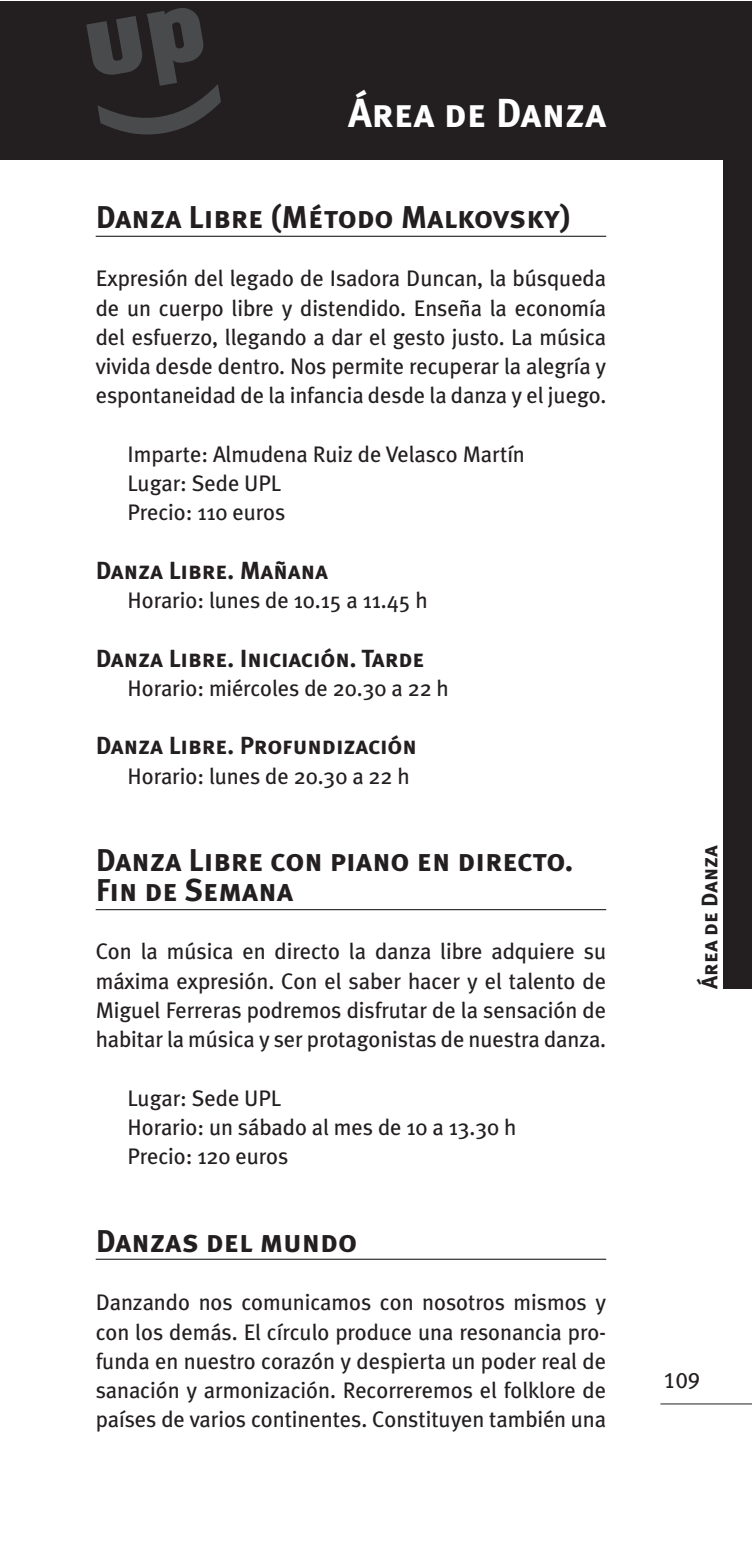
<style>
.page{position:relative;width:753px;height:1563px;background:#fff}
.page>*{position:absolute;margin:0;border:0;box-sizing:border-box;transform-origin:0 0}
.t1{font:40.5px "Meta Plus Bold Caps";color:#fff}
.t2{font:31.5px/29.2px "Meta Plus Bold Caps";color:#231f20}
.t3{font:24.75px "Meta Plus Bold Caps";color:#231f20}
.t4{font:22.5px/29.2px "Meta Plus";letter-spacing:-.005em;color:#231f20;text-align:justify}
.t5{font:22.5px "Meta Plus Bold Caps";color:#231f20}
.t6{font:22.5px "Meta Plus Book Caps";color:#231f20}
</style>
<div class="page">
<hr style="left:660px;top:1403px;width:92px;height:1px;background:#231f20">
<div style="left:0;top:1px;width:752px;height:158px;background:#231f20"></div>
<svg style="left:86px;top:8px;width:135px;height:127px"></svg>
<div style="left:723px;top:1px;width:29px;height:988px;background:#231f20"></div>
<hr style="left:96px;top:236px;width:510px;height:1px;background:#231f20">
<hr style="left:96px;top:909px;width:510px;height:1px;background:#231f20">
<hr style="left:96px;top:1258px;width:510px;height:1px;background:#231f20">
<h1 class="t1" style="left:348px;top:90px;width:260px">Área de Danza</h1>
<h2 class="t2" style="left:96px;top:202px;width:476px">Danza Libre (Método Malkovsky)</h2>
<p class="t4" style="left:96px;top:264px;width:512px">Expresión del legado de Isadora Duncan, la búsqueda de un cuerpo libre y distendido. Enseña la economía del esfuerzo, llegando a dar el gesto justo. La música vivida desde dentro. Nos permite recuperar la alegría y espontaneidad de la infancia desde la danza y el juego.</p>
<p class="t4" style="left:128px;top:439px;width:399px;text-align:left">Imparte: Almudena Ruiz de Velasco Martín<br>Lugar: Sede UPL<br>Precio: 110 euros</p>
<p class="t3" style="left:96px;top:556px;width:234px">Danza Libre. Mañana</p>
<p class="t4" style="left:128px;top:585px;width:301px">Horario: lunes de 10.15 a 11.45 h</p>
<p class="t3" style="left:96px;top:644px;width:330px">Danza Libre. Iniciación. Tarde</p>
<p class="t4" style="left:128px;top:673px;width:323px">Horario: miércoles de 20.30 a 22 h</p>
<p class="t3" style="left:96px;top:731px;width:323px">Danza Libre. Profundización</p>
<p class="t4" style="left:128px;top:761px;width:283px">Horario: lunes de 20.30 a 22 h</p>
<h2 class="t2" style="left:96px;top:846px;width:479px">Danza Libre con piano en directo.<br>Fin de Semana</h2>
<p class="t4" style="left:96px;top:936px;width:512px">Con la música en directo la danza libre adquiere su máxima expresión. Con el saber hacer y el talento de Miguel Ferreras podremos disfrutar de la sensación de habitar la música y ser protagonistas de nuestra danza.</p>
<p class="t4" style="left:128px;top:1083px;width:390px;text-align:left">Lugar: Sede UPL<br>Horario: un sábado al mes de 10 a 13.30 h<br>Precio: 120 euros</p>
<h2 class="t2" style="left:96px;top:1226px;width:263px">Danzas del mundo</h2>
<p class="t4" style="left:96px;top:1287px;width:512px">Danzando nos comunicamos con nosotros mismos y con los demás. El círculo produce una resonancia pro&shy;funda en nuestro corazón y despierta un poder real de sanación y armonización. Recorreremos el folklore de países de varios continentes. Constituyen también una</p>
<p class="t5" style="left:696px;top:989px;width:145px;rotate:-90deg">Área de Danza</p>
<p class="t6" style="left:663px;top:1367px;width:38px">109</p>
</div>
